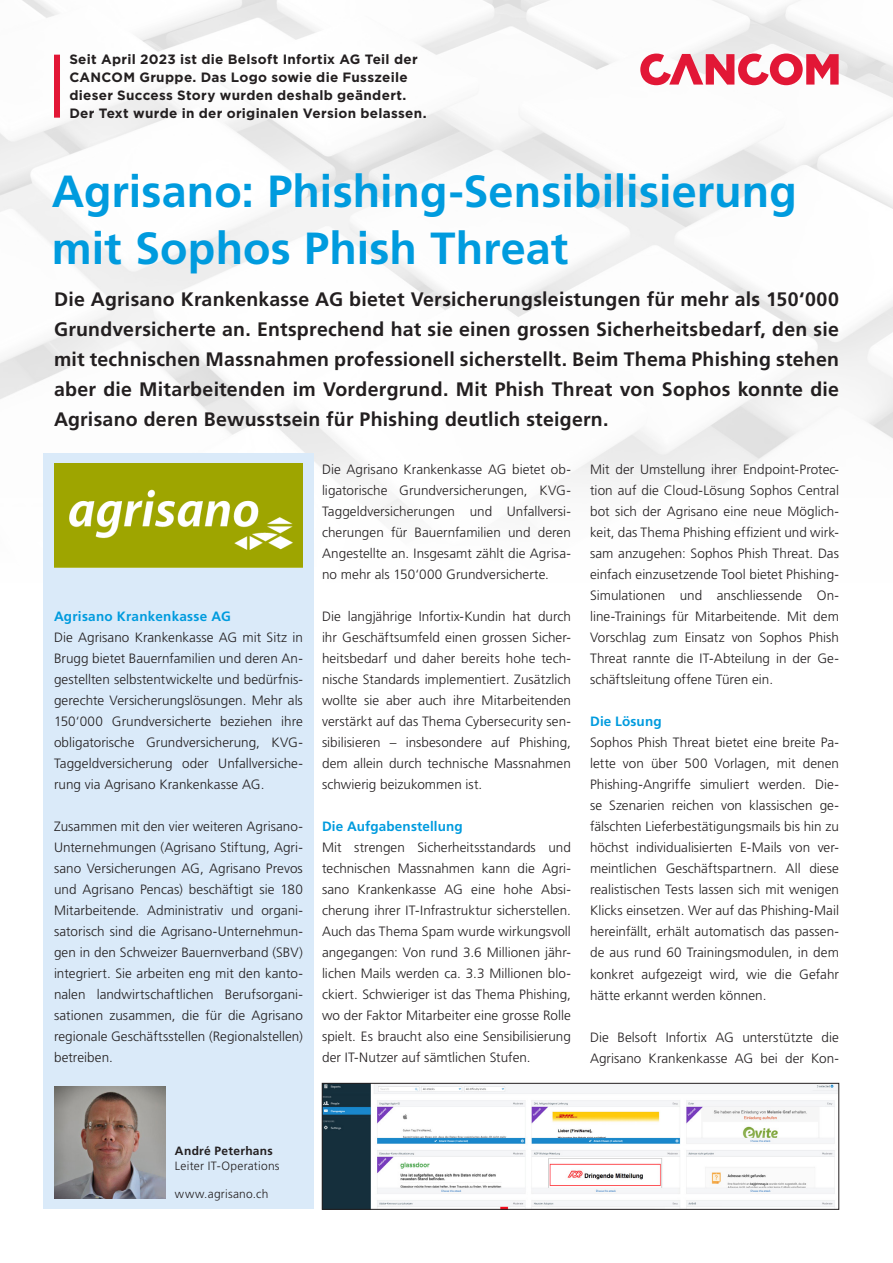
<style>
.page{position:relative;width:893px;height:1263px;background:#fff}
.page>*{position:absolute;margin:0;border:0;box-sizing:border-box;transform-origin:0 0}
.t1{font:700 45px/57px "Frutiger LT Std";color:#009bde}
.t2{font:700 19.5px/30px "Frutiger LT Std";letter-spacing:.01em;color:#231f20;text-align:justify}
.t3{font:300 13.5px/21px "Frutiger LT Std";letter-spacing:.005em;color:#231f20;text-align:justify}
.t4{font:700 13.5px/18px "Gotham";letter-spacing:.025em;color:#231f20}
.t5{font:700 13.5px "Frutiger LT Std";letter-spacing:.01em;color:#009bde}
.t6{font:300 12px "Frutiger LT Std";letter-spacing:.02em;color:#231f20}
.t7{font:700 12px "Frutiger LT Std";letter-spacing:.025em;color:#231f20}
</style>
<div class="page">
<svg style="left:640px;top:53px;width:199px;height:32px"></svg>
<div style="left:54px;top:55px;width:6px;height:63px;background:#e21736"></div>
<div style="left:43px;top:453px;width:270px;height:756px;background:#daeaf9"></div>
<img style="left:54px;top:1086px;width:112px;height:112px">
<img style="left:324px;top:1085px;width:513px;height:122px">
<div style="left:322px;top:1083px;width:517px;height:126px;border:1px solid #231f20"></div>
<img style="left:54px;top:464px;width:249px;height:104px">
<p class="t4" style="left:69px;top:50px;width:359px">Seit April 2023 ist die Belsoft Infortix AG Teil der CANCOM Gruppe. Das Logo sowie die Fusszeile dieser Success Story wurden deshalb geändert.<br>Der Text wurde in der originalen Version belassen.</p>
<h1 class="t1" style="left:52px;top:163px;width:746px">Agrisano: Phishing-Sensibilisierung mit Sophos Phish Threat</h1>
<p class="t2" style="left:54px;top:284px;width:786px">Die Agrisano Krankenkasse AG bietet Versicherungsleistungen für mehr als 150‘000<br>Grundversicherte an. Entsprechend hat sie einen grossen Sicherheitsbedarf, den sie mit technischen Massnahmen professionell sicherstellt. Beim Thema Phishing stehen aber die Mitarbeitenden im Vordergrund. Mit Phish Threat von Sophos konnte die Agrisano deren Bewusstsein für Phishing deutlich steigern.</p>
<p class="t3" style="left:322px;top:459px;width:250px">Die Agrisano Krankenkasse AG bietet ob&shy;ligatorische Grundversicherungen, KVG-Taggeldversicherungen und Unfallversi&shy;cherungen für Bauernfamilien und deren Angestellte an. Insgesamt zählt die Agrisa&shy;no mehr als 150‘000 Grundversicherte.</p>
<p class="t3" style="left:322px;top:606px;width:250px">Die langjährige Infortix-Kundin hat durch ihr Geschäftsumfeld einen grossen Sicher&shy;heitsbedarf und daher bereits hohe tech&shy;nische Standards implementiert. Zusätzlich wollte sie aber auch ihre Mitarbeitenden verstärkt auf das Thema Cybersecurity sen&shy;sibilisieren – insbesondere auf Phishing, dem allein durch technische Massnahmen schwierig beizukommen ist.</p>
<p class="t5" style="left:322px;top:818px;width:142px">Die Aufgabenstellung</p>
<p class="t3" style="left:322px;top:837px;width:250px">Mit strengen Sicherheitsstandards und technischen Massnahmen kann die Agri&shy;sano Krankenkasse AG eine hohe Absi&shy;cherung ihrer IT-Infrastruktur sicherstellen.<br>Auch das Thema Spam wurde wirkungsvoll angegangen: Von rund 3.6 Millionen jähr&shy;lichen Mails werden ca. 3.3 Millionen blo&shy;ckiert. Schwieriger ist das Thema Phishing, wo der Faktor Mitarbeiter eine grosse Rolle spielt. Es braucht also eine Sensibilisierung der IT-Nutzer auf sämtlichen Stufen.</p>
<p class="t3" style="left:590px;top:459px;width:250px">Mit der Umstellung ihrer Endpoint-Protec&shy;tion auf die Cloud-Lösung Sophos Central bot sich der Agrisano eine neue Möglich&shy;keit, das Thema Phishing effizient und wirk&shy;sam anzugehen: Sophos Phish Threat. Das einfach einzusetzende Tool bietet Phishing-Simulationen und anschliessende On&shy;line-Trainings für Mitarbeitende. Mit dem Vorschlag zum Einsatz von Sophos Phish Threat rannte die IT-Abteilung in der Ge&shy;schäftsleitung offene Türen ein.</p>
<p class="t5" style="left:590px;top:714px;width:73px">Die Lösung</p>
<p class="t3" style="left:590px;top:732px;width:250px">Sophos Phish Threat bietet eine breite Pa&shy;lette von über 500 Vorlagen, mit denen Phishing-Angriffe simuliert werden. Die&shy;se Szenarien reichen von klassischen ge&shy;fälschten Lieferbestätigungsmails bis hin zu höchst individualisierten E-Mails von ver&shy;meintlichen Geschäftspartnern. All diese realistischen Tests lassen sich mit wenigen Klicks einsetzen. Wer auf das Phishing-Mail hereinfällt, erhält automatisch das passen&shy;de aus rund 60 Trainingsmodulen, in dem konkret aufgezeigt wird, wie die Gefahr hätte erkannt werden können.</p>
<p class="t3" style="left:590px;top:1026px;width:250px">Die Belsoft Infortix AG unterstützte die<br>Agrisano Krankenkasse AG bei der Kon-</p>
<p class="t5" style="left:54px;top:609px;width:178px">Agrisano Krankenkasse AG</p>
<p class="t3" style="left:54px;top:627px;width:250px">Die Agrisano Krankenkasse AG mit Sitz in Brugg bietet Bauernfamilien und deren An&shy;gestellten selbstentwickelte und bedürfnis&shy;gerechte Versicherungslösungen. Mehr als 150‘000 Grundversicherte beziehen ihre obligatorische Grundversicherung, KVG-Taggeldversicherung oder Unfallversiche&shy;rung via Agrisano Krankenkasse AG.</p>
<p class="t3" style="left:54px;top:816px;width:250px">Zusammen mit den vier weiteren Agrisano-Unternehmungen (Agrisano Stiftung, Agri&shy;sano Versicherungen AG, Agrisano Prevos und Agrisano Pencas) beschäftigt sie 180<br>Mitarbeitende. Administrativ und organi&shy;satorisch sind die Agrisano-Unternehmun&shy;gen in den Schweizer Bauernverband (SBV) integriert. Sie arbeiten eng mit den kanto&shy;nalen landwirtschaftlichen Berufsorgani&shy;sationen zusammen, die für die Agrisano regionale Geschäftsstellen (Regionalstellen) betreiben.</p>
<p class="t7" style="left:175px;top:1144px;width:99px">André Peterhans</p>
<p class="t6" style="left:175px;top:1158px;width:106px">Leiter IT-Operations</p>
<p class="t6" style="left:175px;top:1187px;width:95px">www.agrisano.ch</p>
</div>
